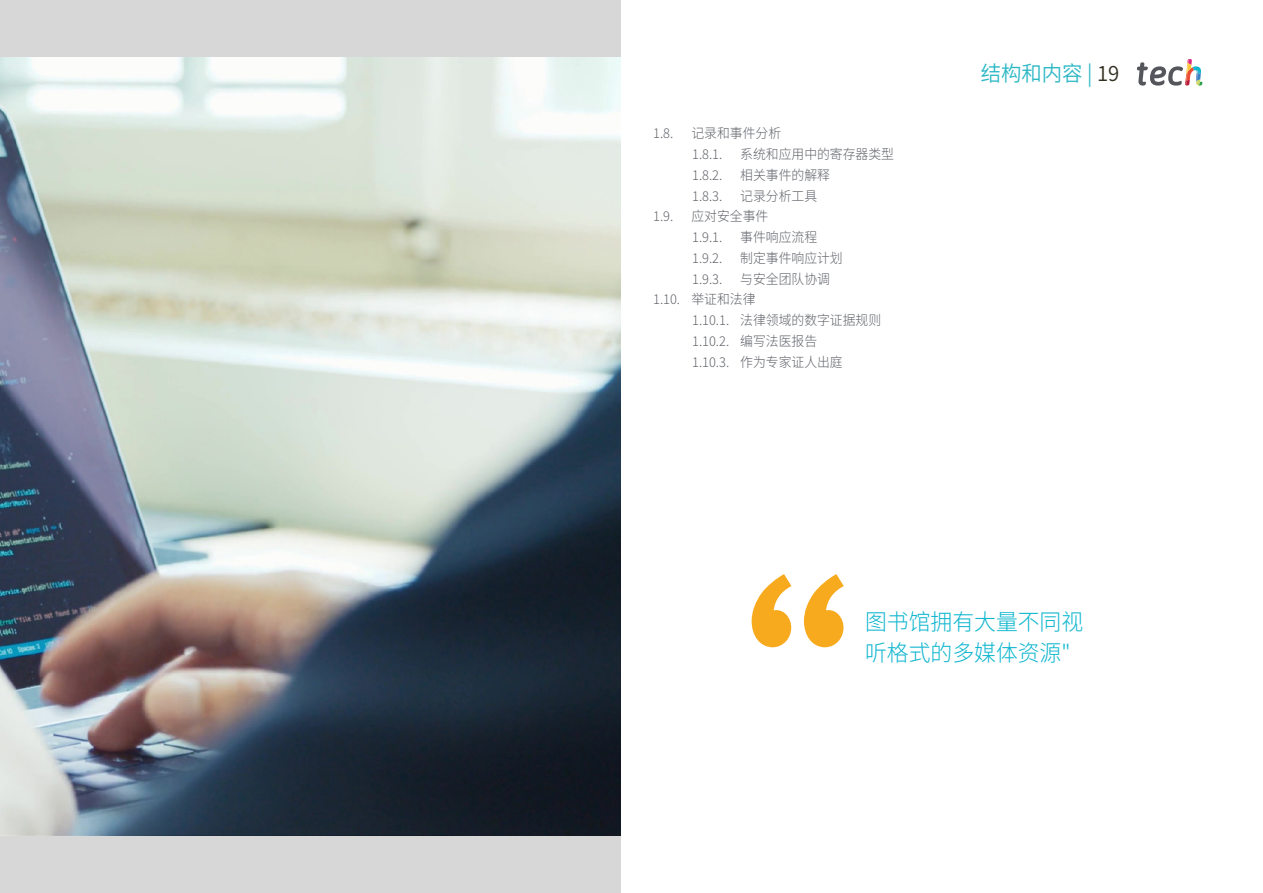
<style>
.page{position:relative;width:1263px;height:893px;background:#fff}
.page>*{position:absolute;margin:0;border:0;box-sizing:border-box;transform-origin:0 0}
.t1{font:300 22.5px/31.5px "Source Han Sans CN";color:#0fb6cf}
.t2{font:21px "Source Han Sans CN";color:#2db8c5}
.t3{font:300 13.5px/20.7px "Source Han Sans CN";color:#61646a;scale:.95 1}
.s1{color:#312e20}
</style>
<div class="page">
<div style="left:0;top:0;width:621px;height:893px;background:#d6d7d6"></div>
<img style="left:0;top:58px;width:621px;height:777px">
<svg style="left:752px;top:574px;width:92px;height:73px"></svg>
<svg style="left:1137px;top:59px;width:65px;height:27px"></svg>
<p class="t3" style="left:653px;top:123px;width:23px">1.8.</p>
<p class="t3" style="left:691px;top:123px;width:96px">记录和事件分析<br>1.8.1.</p>
<p class="t3" style="left:740px;top:144px;width:164px">系统和应用中的寄存器类型</p>
<p class="t3" style="left:692px;top:165px;width:33px">1.8.2.</p>
<p class="t3" style="left:740px;top:165px;width:96px">相关事件的解释</p>
<p class="t3" style="left:692px;top:186px;width:33px">1.8.3.</p>
<p class="t3" style="left:740px;top:186px;width:83px">记录分析工具</p>
<p class="t3" style="left:653px;top:206px;width:23px">1.9.</p>
<p class="t3" style="left:691px;top:206px;width:83px">应对安全事件<br>1.9.1.</p>
<p class="t3" style="left:740px;top:227px;width:83px">事件响应流程</p>
<p class="t3" style="left:692px;top:248px;width:33px">1.9.2.</p>
<p class="t3" style="left:740px;top:248px;width:110px">制定事件响应计划</p>
<p class="t3" style="left:692px;top:269px;width:33px">1.9.3.</p>
<p class="t3" style="left:653px;top:269px;width:188px;text-indent:87px">与安全团队协调<br>1.10. 举证和法律</p>
<p class="t3" style="left:692px;top:310px;width:201px">1.10.1. 法律领域的数字证据规则<br>1.10.2. 编写法医报告<br>1.10.3. 作为专家证人出庭</p>
<h2 class="t2" style="left:981px;top:61px;width:140px">结构和内容 | <span class="s1">19</span></h2>
<h1 class="t1" style="left:865px;top:606px;width:220px">图书馆拥有大量不同视听格式的多媒体资源"</h1>
</div>
